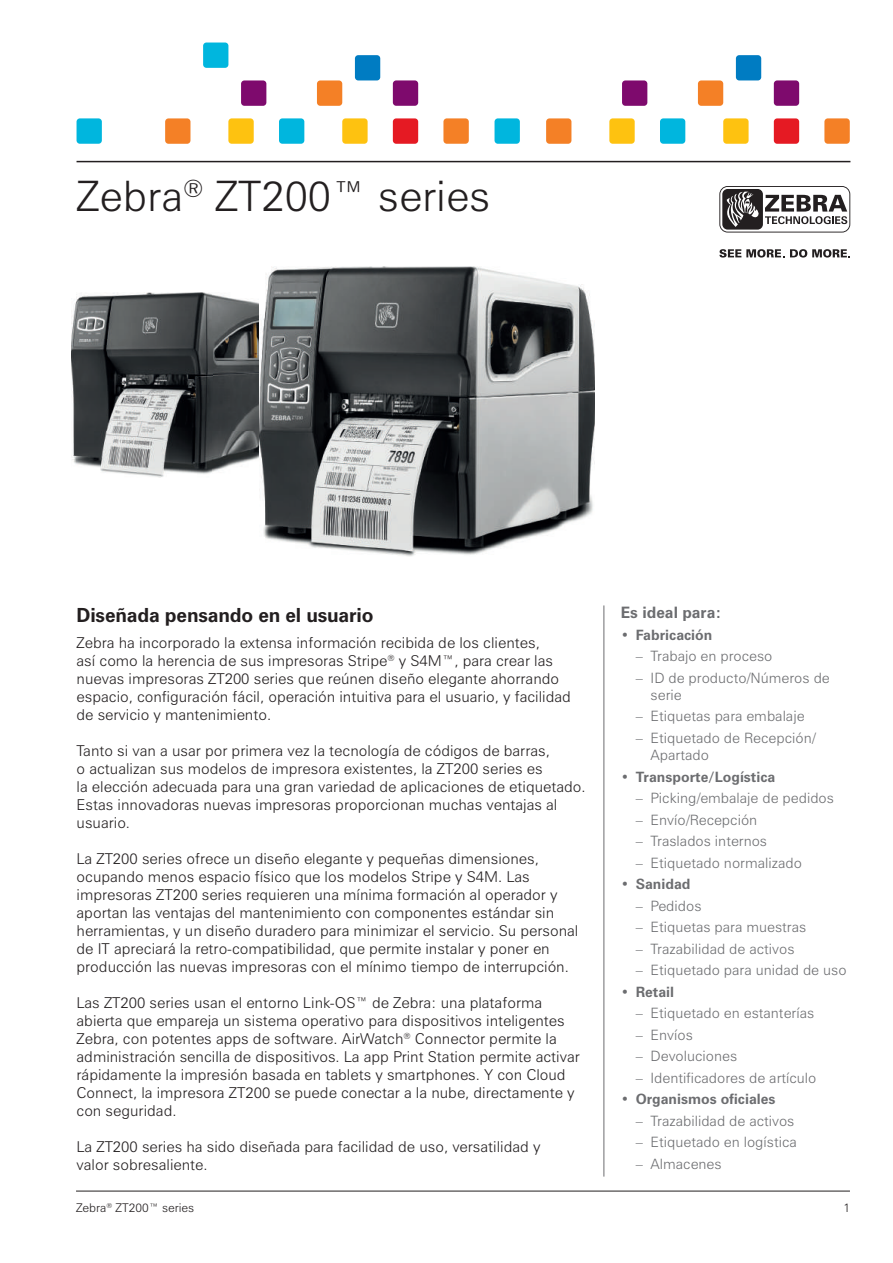
<style>
.page{position:relative;width:893px;height:1263px;background:#fff}
.page>*{position:absolute;margin:0;border:0;box-sizing:border-box;transform-origin:0 0}
.t1{font:300 42px "Zurich BT";color:#231f20}
.t2{font:700 19.5px "Zurich BT";letter-spacing:-.01em;color:#231f20}
.t3{font:700 15.75px "Zurich BT";color:#6c6d70}
.t4{font:300 15px/18px "Zurich BT";color:#231f20}
.t5{font:300 14.25px/17.2px "Zurich BT";color:#6c6d70}
.t6{font:700 14.25px "Zurich BT";color:#6c6d70}
.t7{font:300 12px "Zurich BT";color:#231f20}
.s1{font-weight:300}
</style>
<div class="page">
<hr style="left:603px;top:605px;width:1px;height:571px;background:#6c6d70">
<div style="left:355px;top:55px;width:25px;height:25px;background:#007cc2;border-radius:3px"></div>
<div style="left:228px;top:118px;width:26px;height:26px;background:#fec210;border-radius:3px"></div>
<div style="left:342px;top:118px;width:26px;height:26px;background:#fec210;border-radius:3px"></div>
<div style="left:317px;top:80px;width:25px;height:26px;background:#f48026;border-radius:3px"></div>
<div style="left:443px;top:118px;width:26px;height:26px;background:#f48026;border-radius:3px"></div>
<div style="left:165px;top:118px;width:25px;height:26px;background:#f48026;border-radius:3px"></div>
<div style="left:203px;top:43px;width:25px;height:25px;background:#00b6de;border-radius:3px"></div>
<div style="left:279px;top:118px;width:25px;height:26px;background:#00b6de;border-radius:3px"></div>
<div style="left:77px;top:118px;width:25px;height:26px;background:#00b6de;border-radius:3px"></div>
<div style="left:241px;top:80px;width:25px;height:26px;background:#7e0a6d;border-radius:3px"></div>
<div style="left:393px;top:80px;width:25px;height:26px;background:#7e0a6d;border-radius:3px"></div>
<div style="left:393px;top:118px;width:25px;height:26px;background:#e51a23;border-radius:3px"></div>
<div style="left:736px;top:55px;width:25px;height:25px;background:#007cc2;border-radius:3px"></div>
<div style="left:609px;top:118px;width:26px;height:26px;background:#fec210;border-radius:3px"></div>
<div style="left:723px;top:118px;width:26px;height:26px;background:#fec210;border-radius:3px"></div>
<div style="left:698px;top:80px;width:25px;height:26px;background:#f48026;border-radius:3px"></div>
<div style="left:824px;top:118px;width:26px;height:26px;background:#f48026;border-radius:3px"></div>
<div style="left:546px;top:118px;width:25px;height:26px;background:#f48026;border-radius:3px"></div>
<div style="left:660px;top:118px;width:25px;height:26px;background:#00b6de;border-radius:3px"></div>
<div style="left:495px;top:118px;width:25px;height:26px;background:#00b6de;border-radius:3px"></div>
<div style="left:622px;top:80px;width:25px;height:26px;background:#7e0a6d;border-radius:3px"></div>
<div style="left:774px;top:80px;width:25px;height:26px;background:#7e0a6d;border-radius:3px"></div>
<div style="left:774px;top:118px;width:25px;height:26px;background:#e51a23;border-radius:3px"></div>
<hr style="left:77px;top:161px;width:773px;height:1px;background:#231f20">
<svg style="left:719px;top:249px;width:131px;height:9px"></svg>
<svg style="left:719px;top:186px;width:131px;height:47px"></svg>
<hr style="left:76px;top:1191px;width:774px;height:1px;background:#231f20">
<img style="left:71px;top:293px;width:189px;height:184px">
<img style="left:260px;top:267px;width:334px;height:290px">
<h1 class="t1" style="left:77px;top:170px;width:415px">Zebra<sup>®</sup> ZT200™ series</h1>
<h2 class="t2" style="left:77px;top:603px;width:298px">Diseñada pensando en el usuario</h2>
<p class="t4" style="left:77px;top:634px;width:496px">Zebra ha incorporado la extensa información recibida de los clientes,<br>así como la herencia de sus impresoras Stripe<sup>®</sup> y S4M™, para crear las nuevas impresoras ZT200 series que reúnen diseño elegante ahorrando espacio, configuración fácil, operación intuitiva para el usuario, y facilidad de servicio y mantenimiento.</p>
<p class="t4" style="left:77px;top:742px;width:511px">Tanto si van a usar por primera vez la tecnología de códigos de barras,<br>o actualizan sus modelos de impresora existentes, la ZT200 series es<br>la elección adecuada para una gran variedad de aplicaciones de etiquetado.<br>Estas innovadoras nuevas impresoras proporcionan muchas ventajas al usuario.</p>
<p class="t4" style="left:77px;top:850px;width:503px">La ZT200 series ofrece un diseño elegante y pequeñas dimensiones, ocupando menos espacio físico que los modelos Stripe y S4M. Las impresoras ZT200 series requieren una mínima formación al operador y aportan las ventajas del mantenimiento con componentes estándar sin herramientas, y un diseño duradero para minimizar el servicio. Su personal de IT apreciará la retro-compatibilidad, que permite instalar y poner en producción las nuevas impresoras con el mínimo tiempo de interrupción.</p>
<p class="t4" style="left:77px;top:994px;width:505px">Las ZT200 series usan el entorno Link-OS™ de Zebra: una plataforma abierta que empareja un sistema operativo para dispositivos inteligentes Zebra, con potentes apps de software. AirWatch<sup>®</sup> Connector permite la administración sencilla de dispositivos. La app Print Station permite activar rápidamente la impresión basada en tablets y smartphones. Y con Cloud Connect, la impresora ZT200 se puede conectar a la nube, directamente y con seguridad.</p>
<p class="t4" style="left:77px;top:1138px;width:465px">La ZT200 series ha sido diseñada para facilidad de uso, versatilidad y valor sobresaliente.</p>
<p class="t7" style="left:76px;top:1201px;width:120px">Zebra<sup>®</sup> ZT200™ series</p>
<p class="t3" style="left:621px;top:603px;width:102px">Es ideal para:</p>
<p class="t6" style="left:621px;top:626px;width:93px"><span class="s1">•</span> Fabricación</p>
<p class="t5" style="left:636px;top:647px;width:138px">– Trabajo en proceso</p>
<p class="t5" style="left:651px;top:669px;width:181px;text-indent:-15px">– ID de producto/Números de serie</p>
<p class="t5" style="left:636px;top:707px;width:170px">– Etiquetas para embalaje</p>
<p class="t5" style="left:651px;top:729px;width:167px;text-indent:-15px">– Etiquetado de Recepción/<br>Apartado</p>
<p class="t6" style="left:621px;top:768px;width:156px"><span class="s1">•</span> Transporte/Logística</p>
<p class="t5" style="left:636px;top:789px;width:200px">– Picking/embalaje de pedidos</p>
<p class="t5" style="left:636px;top:811px;width:123px">– Envío/Recepción</p>
<p class="t5" style="left:636px;top:832px;width:133px">– Traslados internos</p>
<p class="t5" style="left:636px;top:854px;width:168px">– Etiquetado normalizado</p>
<p class="t6" style="left:621px;top:875px;width:71px"><span class="s1">•</span> Sanidad</p>
<p class="t5" style="left:636px;top:897px;width:67px">– Pedidos</p>
<p class="t5" style="left:636px;top:918px;width:172px">– Etiquetas para muestras</p>
<p class="t5" style="left:636px;top:940px;width:160px">– Trazabilidad de activos</p>
<p class="t5" style="left:636px;top:961px;width:212px">– Etiquetado para unidad de uso</p>
<p class="t6" style="left:621px;top:983px;width:55px"><span class="s1">•</span> Retail</p>
<p class="t5" style="left:636px;top:1004px;width:180px">– Etiquetado en estanterías</p>
<p class="t5" style="left:636px;top:1026px;width:59px">– Envíos</p>
<p class="t5" style="left:636px;top:1047px;width:103px">– Devoluciones</p>
<p class="t5" style="left:636px;top:1069px;width:182px">– Identificadores de artículo</p>
<p class="t6" style="left:621px;top:1090px;width:156px"><span class="s1">•</span> Organismos oficiales</p>
<p class="t5" style="left:636px;top:1112px;width:160px">– Trazabilidad de activos</p>
<p class="t5" style="left:636px;top:1133px;width:163px">– Etiquetado en logística</p>
<p class="t5" style="left:636px;top:1155px;width:88px">– Almacenes</p>
<p class="t7" style="left:843px;top:1201px;width:8px">1</p>
</div>
